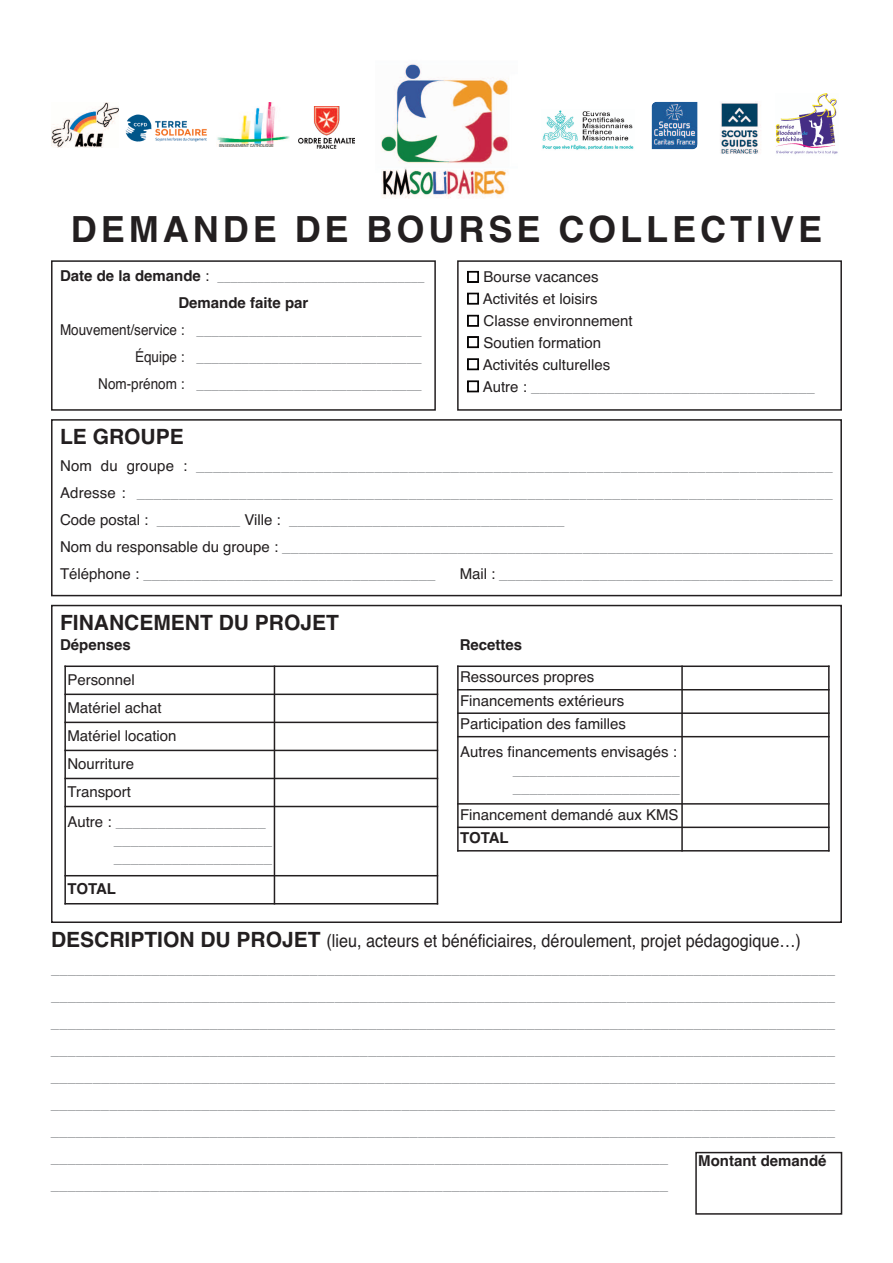
<style>
.page{position:relative;width:893px;height:1263px;background:#fff}
.page>*{position:absolute;margin:0;border:0;box-sizing:border-box;transform-origin:0 0}
.t1{font:700 36px "Helvetica";letter-spacing:.11em;color:#231f20}
.t2{font:700 21px "Helvetica";color:#231f20}
.t3{font:18px "Helvetica";color:#231f20;scale:.9 1}
.t4{font:15px/27px "Helvetica";color:#939598}
.t5{font:15px/21.9px "Helvetica";color:#231f20}
.t6{font:15px "Helvetica";color:#939598;scale:.9 1}
.t7{font:700 15px "Helvetica";color:#231f20}
.t8{font:15px "Helvetica";color:#939598;scale:.8 1}
.s1{font-weight:700;color:#231f20}
.s2{color:#231f20}
.s3{font-family:"Arial Unicode MS";font-size:18px;color:#070505}
.s4{color:#939598}
.s5{font-weight:700;font-size:21px}
</style>
<div class="page">
<img style="left:381px;top:64px;width:128px;height:134px">
<img style="left:51px;top:102px;width:68px;height:45px">
<img style="left:125px;top:114px;width:82px;height:28px">
<img style="left:217px;top:103px;width:73px;height:44px">
<img style="left:298px;top:106px;width:57px;height:42px">
<div style="left:51px;top:260px;width:385px;height:151px;border:2px solid #231f20"></div>
<div style="left:457px;top:260px;width:385px;height:151px;border:2px solid #231f20"></div>
<div style="left:51px;top:419px;width:791px;height:177px;border:2px solid #231f20"></div>
<div style="left:51px;top:605px;width:791px;height:318px;border:2px solid #231f20"></div>
<div style="left:695px;top:1152px;width:147px;height:63px;border:2px solid #231f20"></div>
<hr style="left:64px;top:665px;width:2px;height:239px;background:#231f20">
<hr style="left:274px;top:665px;width:1px;height:239px;background:#231f20">
<hr style="left:437px;top:665px;width:1px;height:239px;background:#231f20">
<hr style="left:64px;top:665px;width:374px;height:2px;background:#231f20">
<hr style="left:64px;top:693px;width:374px;height:2px;background:#231f20">
<hr style="left:64px;top:722px;width:374px;height:1px;background:#231f20">
<hr style="left:64px;top:750px;width:374px;height:1px;background:#231f20">
<hr style="left:64px;top:778px;width:374px;height:1px;background:#231f20">
<hr style="left:64px;top:806px;width:374px;height:1px;background:#231f20">
<hr style="left:64px;top:875px;width:374px;height:1px;background:#231f20">
<hr style="left:64px;top:903px;width:374px;height:1px;background:#231f20">
<hr style="left:457px;top:665px;width:2px;height:186px;background:#231f20">
<hr style="left:681px;top:665px;width:2px;height:186px;background:#231f20">
<hr style="left:828px;top:665px;width:2px;height:186px;background:#231f20">
<hr style="left:457px;top:665px;width:373px;height:2px;background:#231f20">
<hr style="left:457px;top:689px;width:373px;height:1px;background:#231f20">
<hr style="left:457px;top:712px;width:373px;height:2px;background:#231f20">
<hr style="left:457px;top:736px;width:373px;height:1px;background:#231f20">
<hr style="left:457px;top:803px;width:373px;height:2px;background:#231f20">
<hr style="left:457px;top:826px;width:373px;height:2px;background:#231f20">
<hr style="left:457px;top:850px;width:373px;height:1px;background:#231f20">
<img style="left:720px;top:101px;width:41px;height:53px">
<img style="left:652px;top:102px;width:46px;height:47px">
<img style="left:542px;top:110px;width:92px;height:40px">
<img style="left:775px;top:94px;width:63px;height:60px">
<h1 class="t1" style="left:71px;top:208px;width:752px">DEMANDE DE BOURSE COLLECTIVE</h1>
<p class="t8" style="left:60px;top:267px;width:457px"><span class="s1">Date de la demande</span> <span class="s2">:</span> _______________________________</p>
<p class="t7" style="left:178px;top:294px;width:132px">Demande faite par</p>
<p class="t6" style="left:60px;top:321px;width:403px"><span class="s2">Mouvement/service :</span> ______________________________</p>
<p class="t6" style="left:135px;top:348px;width:320px"><span class="s2">Équipe :</span> ______________________________</p>
<p class="t6" style="left:98px;top:375px;width:361px"><span class="s2">Nom-prénom :</span> ______________________________</p>
<p class="t5" style="left:466px;top:266px;width:350px"><span class="s3">☐</span> Bourse vacances<br><span class="s3">☐</span> Activités et loisirs<br><span class="s3">☐</span> Classe environnement<br><span class="s3">☐</span> Soutien formation<br><span class="s3">☐</span> Activités culturelles<br><span class="s3">☐</span> Autre : <span class="s4">__________________________________</span></p>
<h2 class="t2" style="left:60px;top:424px;width:125px">LE GROUPE</h2>
<p class="t4" style="left:60px;top:452px;width:774px"><span class="s2">Nom du groupe :</span> ___________________________________________________________________________ <span class="s2">Adresse :</span> __________________________________________________________________________________ <span class="s2">Code postal :</span> __________ <span class="s2">Ville :</span> _________________________________<br><span class="s2">Nom du responsable du groupe :</span> __________________________________________________________________ <span class="s2">Téléphone :</span> ___________________________________</p>
<p class="t4" style="left:460px;top:560px;width:375px"><span class="s2">Mail :</span> ________________________________________</p>
<h2 class="t2" style="left:60px;top:610px;width:280px">FINANCEMENT DU PROJET</h2>
<p class="t7" style="left:60px;top:636px;width:72px">Dépenses</p>
<p class="t7" style="left:460px;top:636px;width:64px">Recettes</p>
<p class="t5" style="left:67px;top:665px;width:111px;line-height:28px">Personnel<br>Matériel achat<br>Matériel location<br>Nourriture<br>Transport</p>
<p class="t4" style="left:114px;top:813px;width:160px;line-height:18px;text-indent:-46px"><span class="s2">Autre :</span> __________________ ___________________ ___________________</p>
<p class="t7" style="left:67px;top:880px;width:50px">TOTAL</p>
<p class="t5" style="left:460px;top:665px;width:167px;line-height:23.4px">Ressources propres<br>Financements extérieurs<br>Participation des familles</p>
<p class="t5" style="left:460px;top:740px;width:218px">Autres financements envisagés :</p>
<p class="t4" style="left:513px;top:760px;width:168px;line-height:18px">____________________ ____________________</p>
<p class="t5" style="left:460px;top:804px;width:220px">Financement demandé aux KMS</p>
<p class="t7" style="left:460px;top:829px;width:50px">TOTAL</p>
<p class="t3" style="left:51px;top:930px;width:835px"><span class="s5">DESCRIPTION DU PROJET</span> (lieu, acteurs et bénéficiaires, déroulement, projet pédagogique…)</p>
<p class="t4" style="left:51px;top:955px;width:786px">______________________________________________________________________________________________ ______________________________________________________________________________________________ ______________________________________________________________________________________________ ______________________________________________________________________________________________ ______________________________________________________________________________________________ ______________________________________________________________________________________________ ______________________________________________________________________________________________ __________________________________________________________________________ __________________________________________________________________________</p>
<p class="t7" style="left:698px;top:1152px;width:130px">Montant demandé</p>
</div>
